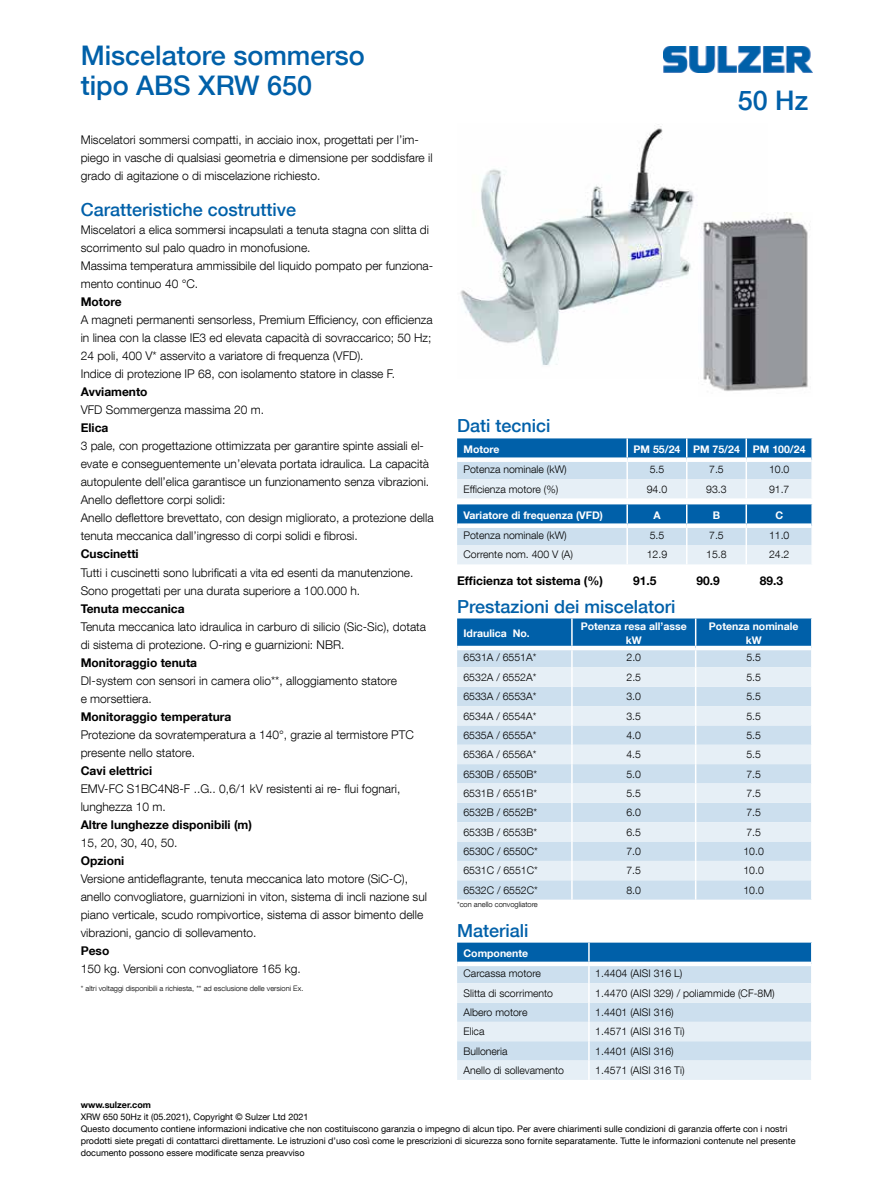
<style>
.page{position:relative;width:893px;height:1191px;background:#fff}
.page>*{position:absolute;margin:0;border:0;box-sizing:border-box;transform-origin:0 0}
.t1{font:500 27px/30px "Helvetica Neue LT Com";color:#0060a9}
.t2{font:500 18px "Helvetica Neue LT Com";color:#0060a9}
.t3{font:300 12px/18px "Helvetica Neue LT Com";color:#000}
.t4{font:700 12px "Helvetica Neue LT Com";color:#000}
.t5{font:300 10.5px "Helvetica Neue LT Com";color:#000}
.t6{font:700 10.5px/13.5px "Helvetica Neue LT Com";color:#fff;text-align:center}
.t7{font:9px/12px "Helvetica Neue LT Com";color:#000}
.t8{font:700 9px "Helvetica Neue LT Com";color:#000}
.t9{font:300 7.5px "Helvetica Neue LT Com";color:#000}
</style>
<div class="page">
<img style="left:663px;top:46px;width:149px;height:26px">
<img style="left:460px;top:124px;width:235px;height:241px">
<svg style="left:457px;top:438px;width:356px;height:60px;background:#99bfdc"></svg>
<svg style="left:457px;top:504px;width:356px;height:60px;background:#99bfdc"></svg>
<svg style="left:457px;top:618px;width:355px;height:281px;background:#c4daeb"></svg>
<svg style="left:457px;top:942px;width:355px;height:138px;background:#bdd5e8"></svg>
<hr style="left:588px;top:1021px;width:2px;height:20px;background:#fff">
<hr style="left:811px;top:1021px;width:2px;height:20px;background:#fff">
<hr style="left:588px;top:1060px;width:2px;height:20px;background:#fff">
<hr style="left:811px;top:1060px;width:2px;height:20px;background:#fff">
<img style="left:703px;top:212px;width:105px;height:179px">
<h1 class="t1" style="left:81px;top:40px;width:286px">Miscelatore sommerso tipo ABS XRW 650</h1>
<p class="t3" style="left:81px;top:131px;width:353px">Miscelatori sommersi compatti, in acciaio inox, progettati per l’im&shy;piego in vasche di qualsiasi geometria e dimensione per soddisfare il grado di agitazione o di miscelazione richiesto.</p>
<h2 class="t2" style="left:81px;top:199px;width:217px">Caratteristiche costruttive</h2>
<p class="t3" style="left:81px;top:221px;width:354px">Miscelatori a elica sommersi incapsulati a tenuta stagna con slitta di scorrimento sul palo quadro in monofusione.<br>Massima temperatura ammissibile del liquido pompato per funziona&shy;mento continuo 40 °C.</p>
<p class="t4" style="left:81px;top:294px;width:43px">Motore</p>
<p class="t3" style="left:81px;top:311px;width:353px">A magneti permanenti sensorless, Premium Efficiency, con efficienza in linea con la classe IE3 ed elevata capacità di sovraccarico; 50 Hz; 24 poli, 400 V* asservito a variatore di frequenza (VFD).<br>Indice di protezione IP 68, con isolamento statore in classe F.</p>
<p class="t4" style="left:81px;top:384px;width:68px">Avviamento</p>
<p class="t3" style="left:81px;top:401px;width:185px">VFD Sommergenza massima 20 m.</p>
<p class="t4" style="left:81px;top:420px;width:29px">Elica</p>
<p class="t3" style="left:81px;top:437px;width:354px">3 pale, con progettazione ottimizzata per garantire spinte assiali el&shy;evate e conseguentemente un’elevata portata idraulica. La capacità autopulente dell’elica garantisce un funzionamento senza vibrazioni.<br>Anello deflettore corpi solidi:<br>Anello deflettore brevettato, con design migliorato, a protezione della tenuta meccanica dall’ingresso di corpi solidi e fibrosi.</p>
<p class="t4" style="left:81px;top:546px;width:59px">Cuscinetti</p>
<p class="t3" style="left:81px;top:563px;width:334px">Tutti i cuscinetti sono lubrificati a vita ed esenti da manutenzione.<br>Sono progettati per una durata superiore a 100.000 h.</p>
<p class="t4" style="left:81px;top:600px;width:105px">Tenuta meccanica</p>
<p class="t3" style="left:81px;top:617px;width:347px">Tenuta meccanica lato idraulica in carburo di silicio (Sic-Sic), dotata di sistema di protezione. O-ring e guarnizioni: NBR.</p>
<p class="t4" style="left:81px;top:654px;width:118px">Monitoraggio tenuta</p>
<p class="t3" style="left:81px;top:671px;width:318px">DI-system con sensori in camera olio**, alloggiamento statore e morsettiera.</p>
<p class="t4" style="left:81px;top:708px;width:152px">Monitoraggio temperatura</p>
<p class="t3" style="left:81px;top:725px;width:335px">Protezione da sovratemperatura a 140°, grazie al termistore PTC presente nello statore.</p>
<p class="t4" style="left:81px;top:762px;width:73px">Cavi elettrici</p>
<p class="t3" style="left:81px;top:779px;width:321px">EMV-FC S1BC4N8-F ..G.. 0,6/1 kV resistenti ai re- flui fognari, lunghezza 10 m.</p>
<p class="t4" style="left:81px;top:816px;width:173px">Altre lunghezze disponibili (m)</p>
<p class="t3" style="left:81px;top:833px;width:98px">15, 20, 30, 40, 50.</p>
<p class="t4" style="left:81px;top:852px;width:45px">Opzioni</p>
<p class="t3" style="left:81px;top:869px;width:348px">Versione antideflagrante, tenuta meccanica lato motore (SiC-C), anello convogliatore, guarnizioni in viton, sistema di incli nazione sul piano verticale, scudo rompivortice, sistema di assor bimento delle vibrazioni, gancio di sollevamento.</p>
<p class="t4" style="left:81px;top:942px;width:30px">Peso</p>
<p class="t3" style="left:81px;top:959px;width:222px">150 kg. Versioni con convogliatore 165 kg.</p>
<p class="t9" style="left:81px;top:983px;width:224px">* altri voltaggi disponibili a richiesta, ** ad esclusione delle versioni Ex.</p>
<h1 class="t1" style="left:738px;top:85px;width:72px">50 Hz</h1>
<h2 class="t2" style="left:457px;top:415px;width:95px">Dati tecnici</h2>
<p class="t6" style="left:463px;top:442px;width:37px">Motore</p>
<p class="t6" style="left:634px;top:442px;width:173px">PM 55/24 PM 75/24 PM 100/24</p>
<p class="t5" style="left:463px;top:463px;width:105px">Potenza nominale (kW)</p>
<p class="t5" style="left:650px;top:463px;width:16px">5.5</p>
<p class="t5" style="left:709px;top:463px;width:16px">7.5</p>
<p class="t5" style="left:769px;top:463px;width:22px">10.0</p>
<p class="t5" style="left:463px;top:482px;width:96px">Efficienza motore (%)</p>
<p class="t5" style="left:647px;top:482px;width:22px">94.0</p>
<p class="t5" style="left:706px;top:482px;width:22px">93.3</p>
<p class="t5" style="left:769px;top:482px;width:22px">91.7</p>
<p class="t6" style="left:463px;top:508px;width:141px">Variatore di frequenza (VFD)</p>
<p class="t6" style="left:653px;top:508px;width:9px">A</p>
<p class="t6" style="left:713px;top:508px;width:9px">B</p>
<p class="t6" style="left:775px;top:508px;width:9px">C</p>
<p class="t5" style="left:463px;top:529px;width:105px">Potenza nominale (kW)</p>
<p class="t5" style="left:650px;top:529px;width:16px">5.5</p>
<p class="t5" style="left:709px;top:529px;width:16px">7.5</p>
<p class="t5" style="left:769px;top:529px;width:22px">11.0</p>
<p class="t5" style="left:463px;top:548px;width:111px">Corrente nom. 400 V (A)</p>
<p class="t5" style="left:647px;top:548px;width:22px">12.9</p>
<p class="t5" style="left:706px;top:548px;width:22px">15.8</p>
<p class="t5" style="left:769px;top:548px;width:22px">24.2</p>
<p class="t4" style="left:457px;top:573px;width:147px">Efficienza tot sistema (%)</p>
<p class="t4" style="left:633px;top:573px;width:25px">91.5</p>
<p class="t4" style="left:696px;top:573px;width:25px">90.9</p>
<p class="t4" style="left:760px;top:573px;width:25px">89.3</p>
<h2 class="t2" style="left:457px;top:595px;width:220px">Prestazioni dei miscelatori</h2>
<p class="t6" style="left:463px;top:626px;width:68px">Idraulica No.</p>
<p class="t6" style="left:581px;top:619px;width:107px">Potenza resa all’asse kW</p>
<p class="t6" style="left:709px;top:619px;width:91px">Potenza nominale kW</p>
<p class="t5" style="left:463px;top:651px;width:74px">6531A / 6551A*</p>
<p class="t5" style="left:626px;top:651px;width:16px">2.0</p>
<p class="t5" style="left:746px;top:651px;width:16px">5.5</p>
<p class="t5" style="left:463px;top:670px;width:74px">6532A / 6552A*</p>
<p class="t5" style="left:626px;top:670px;width:16px">2.5</p>
<p class="t5" style="left:746px;top:670px;width:16px">5.5</p>
<p class="t5" style="left:463px;top:690px;width:74px">6533A / 6553A*</p>
<p class="t5" style="left:626px;top:690px;width:16px">3.0</p>
<p class="t5" style="left:746px;top:690px;width:16px">5.5</p>
<p class="t5" style="left:463px;top:709px;width:74px">6534A / 6554A*</p>
<p class="t5" style="left:626px;top:709px;width:16px">3.5</p>
<p class="t5" style="left:746px;top:709px;width:16px">5.5</p>
<p class="t5" style="left:463px;top:728px;width:74px">6535A / 6555A*</p>
<p class="t5" style="left:626px;top:728px;width:16px">4.0</p>
<p class="t5" style="left:746px;top:728px;width:16px">5.5</p>
<p class="t5" style="left:463px;top:748px;width:74px">6536A / 6556A*</p>
<p class="t5" style="left:626px;top:748px;width:16px">4.5</p>
<p class="t5" style="left:746px;top:748px;width:16px">5.5</p>
<p class="t5" style="left:463px;top:767px;width:75px">6530B / 6550B*</p>
<p class="t5" style="left:626px;top:767px;width:16px">5.0</p>
<p class="t5" style="left:746px;top:767px;width:16px">7.5</p>
<p class="t5" style="left:463px;top:787px;width:75px">6531B / 6551B*</p>
<p class="t5" style="left:626px;top:787px;width:16px">5.5</p>
<p class="t5" style="left:746px;top:787px;width:16px">7.5</p>
<p class="t5" style="left:463px;top:806px;width:75px">6532B / 6552B*</p>
<p class="t5" style="left:626px;top:806px;width:16px">6.0</p>
<p class="t5" style="left:746px;top:806px;width:16px">7.5</p>
<p class="t5" style="left:463px;top:825px;width:75px">6533B / 6553B*</p>
<p class="t5" style="left:626px;top:825px;width:16px">6.5</p>
<p class="t5" style="left:746px;top:825px;width:16px">7.5</p>
<p class="t5" style="left:463px;top:845px;width:76px">6530C / 6550C*</p>
<p class="t5" style="left:626px;top:845px;width:16px">7.0</p>
<p class="t5" style="left:743px;top:845px;width:22px">10.0</p>
<p class="t5" style="left:463px;top:864px;width:76px">6531C / 6551C*</p>
<p class="t5" style="left:626px;top:864px;width:16px">7.5</p>
<p class="t5" style="left:743px;top:864px;width:22px">10.0</p>
<p class="t5" style="left:463px;top:883px;width:76px">6532C / 6552C*</p>
<p class="t5" style="left:626px;top:883px;width:16px">8.0</p>
<p class="t5" style="left:743px;top:883px;width:22px">10.0</p>
<p class="t9" style="left:457px;top:900px;width:82px">*con anello convogliatore</p>
<h2 class="t2" style="left:457px;top:919px;width:73px">Materiali</h2>
<p class="t6" style="left:463px;top:946px;width:66px">Componente</p>
<p class="t5" style="left:463px;top:967px;width:79px">Carcassa motore</p>
<p class="t5" style="left:595px;top:967px;width:88px">1.4404 (AISI 316 L)</p>
<p class="t5" style="left:463px;top:986px;width:91px">Slitta di scorrimento</p>
<p class="t5" style="left:595px;top:986px;width:181px">1.4470 (AISI 329) / poliammide (CF-8M)</p>
<p class="t5" style="left:463px;top:1005px;width:66px">Albero motore</p>
<p class="t5" style="left:595px;top:1005px;width:80px">1.4401 (AISI 316)</p>
<p class="t5" style="left:463px;top:1025px;width:23px">Elica</p>
<p class="t5" style="left:595px;top:1025px;width:91px">1.4571 (AISI 316 Ti)</p>
<p class="t5" style="left:463px;top:1044px;width:46px">Bulloneria</p>
<p class="t5" style="left:595px;top:1044px;width:80px">1.4401 (AISI 316)</p>
<p class="t5" style="left:463px;top:1063px;width:102px">Anello di sollevamento</p>
<p class="t5" style="left:595px;top:1063px;width:91px">1.4571 (AISI 316 Ti)</p>
<p class="t8" style="left:81px;top:1099px;width:72px">www.sulzer.com</p>
<p class="t7" style="left:81px;top:1110px;width:716px">XRW 650 50Hz it (05.2021), Copyright © Sulzer Ltd 2021<br>Questo documento contiene informazioni indicative che non costituiscono garanzia o impegno di alcun tipo. Per avere chiarimenti sulle condizioni di garanzia offerte con i nostri prodotti siete pregati di contattarci direttamente. Le istruzioni d’uso così come le prescrizioni di sicurezza sono fornite separatamente. Tutte le informazioni contenute nel presente documento possono essere modificate senza preavviso</p>
</div>
